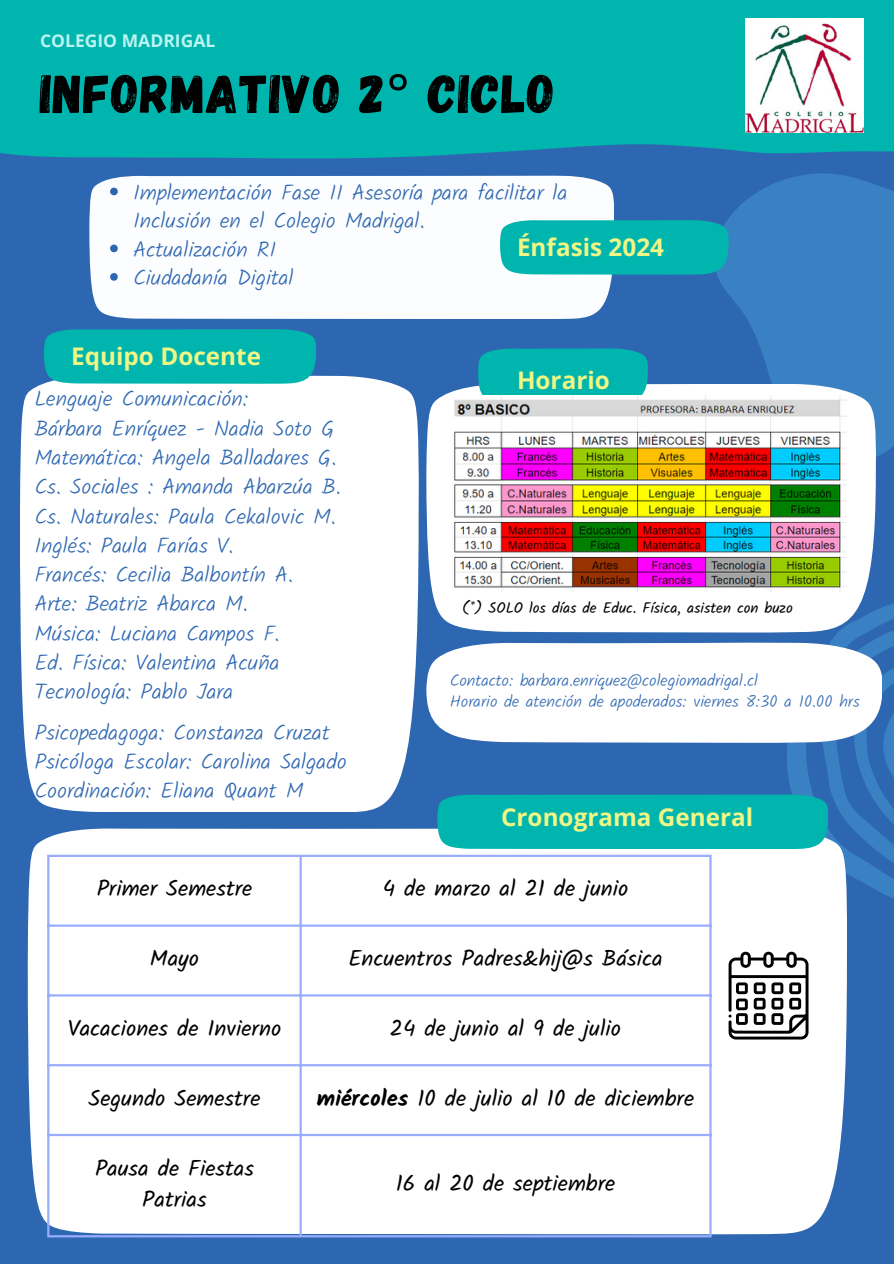
<style>
.page{position:relative;width:894px;height:1264px;background:#fff}
.page>*{position:absolute;margin:0;border:0;box-sizing:border-box;transform-origin:0 0}
.t1{font:54.15px "Gagalin";letter-spacing:.02em;color:#000}
.t2{font:700 24.3px "Open Sans";color:#eff685}
.t3{font:22.5px/31.5px "Kalam";color:#000;text-align:center}
.t4{font:300 21.9px/29.2px "Kalam";color:#2e67b1}
.t5{font:700 17.55px "Open Sans";color:#bbf4f2}
.t6{font:300 16.5px/21.3px "Kalam";color:#2e67b1}
.t7{font:15px "Kalam";color:#000}
.s1{font-family:"Noto Sans"}
.s2{font-weight:700}
</style>
<div class="page">
<div style="left:0;top:0;width:893px;height:1263px;background:#2e67b1"></div>
<svg style="left:717px;top:173px;width:176px;height:317px;fill:#3981c2"></svg>
<div style="left:0;top:0;width:893px;height:159px;background:#00b5ad"></div>
<div style="left:89px;top:176px;width:525px;height:143px;background:#fcfdff"></div>
<div style="left:20px;top:376px;width:398px;height:436px;background:#fff"></div>
<div style="left:44px;top:329px;width:272px;height:55px;background:#00b5ad"></div>
<svg style="left:500px;top:220px;width:228px;height:55px;background:#08b5af"></svg>
<img style="left:744px;top:18px;width:119px;height:114px">
<svg style="left:426px;top:384px;width:449px;height:224px;background:#eaf0f7"></svg>
<div style="left:28px;top:828px;width:818px;height:406px;background:#fff"></div>
<hr style="left:47px;top:857px;width:2px;height:378px;background:#99acff">
<hr style="left:299px;top:857px;width:3px;height:378px;background:#99acff">
<hr style="left:709px;top:857px;width:2px;height:378px;background:#99acff">
<hr style="left:47px;top:854px;width:664px;height:3px;background:#99acff">
<hr style="left:47px;top:924px;width:664px;height:2px;background:#99acff">
<hr style="left:47px;top:994px;width:664px;height:2px;background:#99acff">
<hr style="left:47px;top:1064px;width:664px;height:2px;background:#99acff">
<hr style="left:47px;top:1133px;width:664px;height:3px;background:#99acff">
<hr style="left:47px;top:1235px;width:664px;height:2px;background:#99acff">
<svg style="left:437px;top:607px;width:456px;height:282px"></svg>
<div style="left:426px;top:642px;width:456px;height:100px;background:#fff"></div>
<svg style="left:728px;top:951px;width:80px;height:88px;background:#a0a0a0"></svg>
<div style="left:478px;top:348px;width:169px;height:47px;background:#00b5ad"></div>
<img style="left:449px;top:395px;width:396px;height:196px">
<svg style="left:110px;top:188px;width:8px;height:7px"></svg>
<svg style="left:110px;top:244px;width:8px;height:8px"></svg>
<svg style="left:110px;top:273px;width:8px;height:8px"></svg>
<p class="t5" style="left:40px;top:28px;width:177px">COLEGIO MADRIGAL</p>
<p class="t1" style="left:40px;top:59px;width:516px">INFORMATIVO 2<span class="s1">°</span> CICLO</p>
<h2 class="t4" style="left:133px;top:178px;width:435px;line-height:28.5px">Implementación Fase II Asesoría para facilitar la<br>Inclusión en el Colegio Madrigal.</h2>
<p class="t4" style="left:133px;top:234px;width:144px">Actualización RI</p>
<p class="t4" style="left:133px;top:263px;width:162px">Ciudadanía Digital</p>
<h5 class="t2" style="left:517px;top:230px;width:148px">Énfasis 2024</h5>
<p class="t2" style="left:71px;top:339px;width:191px">Equipo Docente</p>
<h3 class="t4" style="left:34px;top:384px;width:308px">Lenguaje Comunicación:<br>Bárbara Enríquez - Nadia Soto G<br>Matemática: Angela Balladares G.<br>Cs. Sociales : Amanda Abarzúa B.<br>Cs. Naturales: Paula Cekalovic M.<br>Inglés: Paula Farías V.<br>Francés: Cecilia Balbontín A.<br>Arte: Beatriz Abarca M.<br>Música: Luciana Campos F.<br>Ed. Física: Valentina Acuña<br>Tecnología: Pablo Jara</h3>
<h3 class="t4" style="left:34px;top:717px;width:314px">Psicopedagoga: Constanza Cruzat<br>Psicóloga Escolar: Carolina Salgado<br>Coordinación: Eliana Quant M</h3>
<p class="t2" style="left:517px;top:363px;width:94px">Horario</p>
<p class="t7" style="left:462px;top:598px;width:332px">(*) SOLO los días de Educ. Física, asisten con buzo</p>
<p class="t6" style="left:449px;top:669px;width:411px">Contacto: barbara.enriquez@colegiomadrigal.cl<br>Horario de atención de apoderados: viernes 8:30 a 10.00 hrs</p>
<p class="t2" style="left:501px;top:800px;width:254px">Cronograma General</p>
<h4 class="t3" style="left:97px;top:872px;width:157px">Primer Semestre</h4>
<h1 class="t3" style="left:382px;top:872px;width:247px">4 de marzo al 21 de junio</h1>
<p class="t3" style="left:150px;top:942px;width:51px">Mayo</p>
<p class="t3" style="left:348px;top:942px;width:315px">Encuentros Padres&amp;hij@s Básica</p>
<p class="t3" style="left:68px;top:1012px;width:215px">Vacaciones de Invierno</p>
<p class="t3" style="left:390px;top:1012px;width:233px">24 de junio al 9 de julio</p>
<p class="t3" style="left:88px;top:1082px;width:173px">Segundo Semestre</p>
<h2 class="t3" style="left:317px;top:1082px;width:378px"><span class="s2">miércoles</span> 10 de julio al 10 de diciembre</h2>
<h2 class="t3" style="left:95px;top:1151px;width:160px">Pausa de Fiestas<br>Patrias</h2>
<h2 class="t3" style="left:395px;top:1167px;width:221px">16 al 20 de septiembre</h2>
</div>
